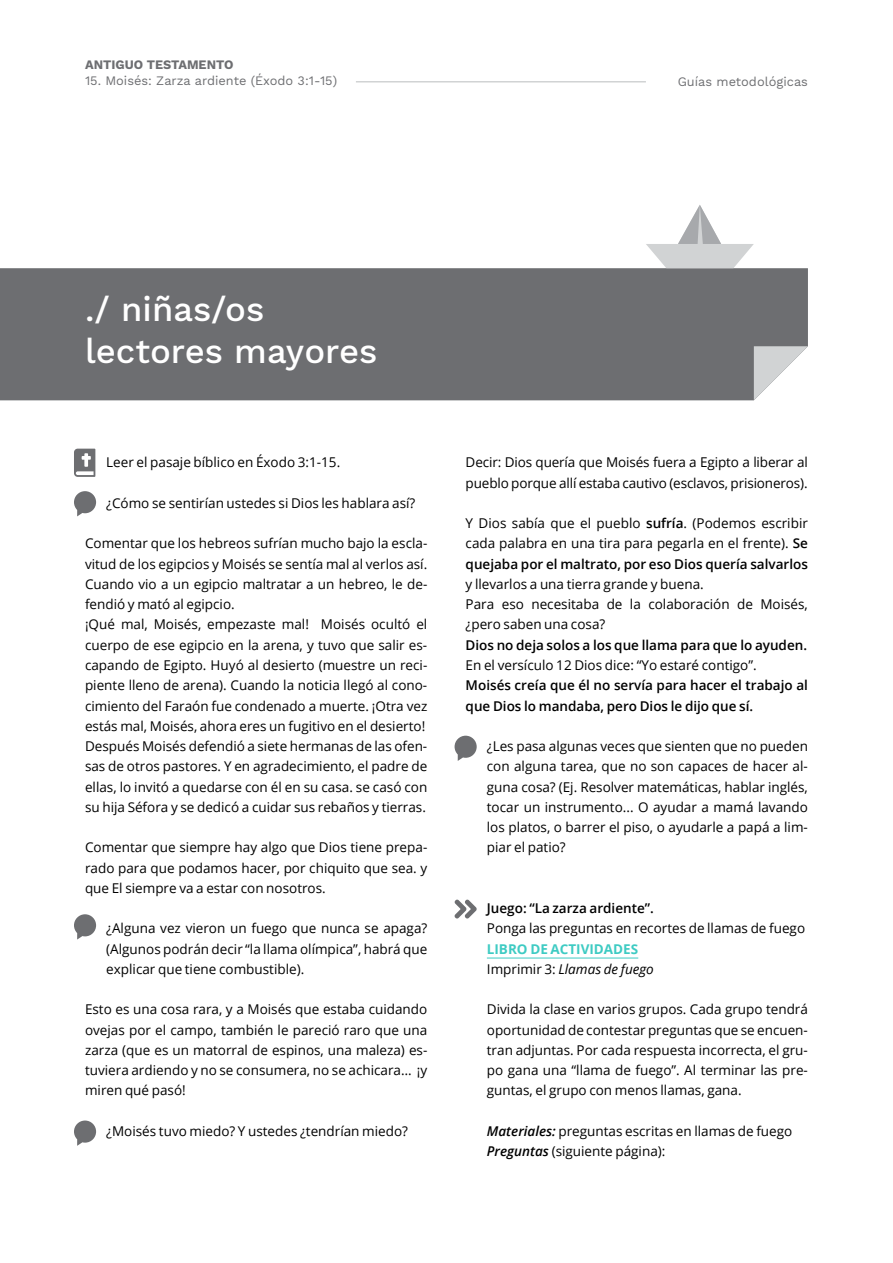
<style>
.page{position:relative;width:893px;height:1263px;background:#fff}
.page>*{position:absolute;margin:0;border:0;box-sizing:border-box;transform-origin:0 0}
.t1{font:500 34.5px/41.4px "Work Sans";color:#fff}
.t2{font:13.5px/20.2px "Open Sans";color:#000;text-align:justify}
.t3{font:600 13.5px/20.2px "Open Sans";color:#000}
.t4{font:700 13.5px/20.2px "Open Sans";color:#3ecbc3}
.t5{font:12.75px "Work Sans";color:#6d6e71}
.t6{font:700 12.75px "Work Sans";color:#6d6e71}
.s1{font-weight:600}
.s2{font-weight:400;color:#000}
.s3{font-weight:400;font-style:italic;color:#000}
.s4{font-weight:600;font-style:italic}
</style>
<div class="page">
<div style="left:0;top:268px;width:808px;height:132px;background:#6d6e71"></div>
<hr style="left:487px;top:958px;width:151px;height:1px;background:#3ecbc3">
<svg style="left:754px;top:346px;width:54px;height:54px"></svg>
<svg style="left:74px;top:491px;width:22px;height:25px"></svg>
<svg style="left:455px;top:736px;width:22px;height:25px"></svg>
<svg style="left:74px;top:914px;width:22px;height:25px"></svg>
<svg style="left:74px;top:1120px;width:22px;height:26px"></svg>
<svg style="left:646px;top:205px;width:108px;height:63px"></svg>
<svg style="left:454px;top:899px;width:23px;height:20px"></svg>
<svg style="left:74px;top:449px;width:21px;height:28px"></svg>
<hr style="left:356px;top:81px;width:290px;height:2px;background:#d1d3d4">
<p class="t6" style="left:85px;top:58px;width:150px">ANTIGUO TESTAMENTO</p>
<p class="t5" style="left:85px;top:73px;width:254px">15. Moisés: Zarza ardiente (Éxodo 3:1-15)</p>
<p class="t5" style="left:678px;top:74px;width:132px">Guías metodológicas</p>
<h1 class="t1" style="left:85px;top:290px;width:294px">./ niñas/os lectores mayores</h1>
<p class="t2" style="left:106px;top:452px;width:235px">Leer el pasaje bíblico en Éxodo 3:1-15.</p>
<p class="t2" style="left:106px;top:493px;width:311px">¿Cómo se sentirían ustedes si Dios les hablara así?</p>
<p class="t2" style="left:85px;top:533px;width:344px;text-align:left">Comentar que los hebreos sufrían mucho bajo la escla&shy;vitud de los egipcios y Moisés se sentía mal al verlos así.<br>Cuando vio a un egipcio maltratar a un hebreo, le de&shy;fendió y mató al egipcio.<br>¡Qué mal, Moisés, empezaste mal! Moisés ocultó el cuerpo de ese egipcio en la arena, y tuvo que salir es&shy;capando de Egipto. Huyó al desierto (muestre un reci&shy;piente lleno de arena). Cuando la noticia llegó al cono&shy;cimiento del Faraón fue condenado a muerte. ¡Otra vez estás mal, Moisés, ahora eres un fugitivo en el desierto!<br>Después Moisés defendió a siete hermanas de las ofen&shy;sas de otros pastores. Y en agradecimiento, el padre de ellas, lo invitó a quedarse con él en su casa. se casó con su hija Séfora y se dedicó a cuidar sus rebaños y tierras.</p>
<p class="t2" style="left:85px;top:837px;width:344px">Comentar que siempre hay algo que Dios tiene prepa&shy;rado para que podamos hacer, por chiquito que sea. y que El siempre va a estar con nosotros.</p>
<p class="t2" style="left:106px;top:918px;width:323px">¿Alguna vez vieron un fuego que nunca se apaga? (Algunos podrán decir “la llama olímpica”, habrá que explicar que tiene combustible).</p>
<p class="t2" style="left:85px;top:999px;width:344px">Esto es una cosa rara, y a Moisés que estaba cuidando ovejas por el campo, también le pareció raro que una zarza (que es un matorral de espinos, una maleza) es&shy;tuviera ardiendo y no se consumera, no se achicara… ¡y miren qué pasó!</p>
<p class="t2" style="left:106px;top:1120px;width:303px">¿Moisés tuvo miedo? Y ustedes ¿tendrían miedo?</p>
<p class="t2" style="left:466px;top:452px;width:344px">Decir: Dios quería que Moisés fuera a Egipto a liberar al pueblo porque allí estaba cautivo (esclavos, prisioneros).</p>
<p class="t2" style="left:466px;top:513px;width:344px">Y Dios sabía que el pueblo <span class="s1">sufría</span>. (Podemos escribir cada palabra en una tira para pegarla en el frente). <span class="s1">Se quejaba por el maltrato, por eso Dios quería salvarlos</span></p>
<p class="t2" style="left:466px;top:574px;width:344px;text-align:left">y llevarlos a una tierra grande y buena.<br>Para eso necesitaba de la colaboración de Moisés, ¿pero saben una cosa?</p>
<p class="t3" style="left:466px;top:634px;width:343px">Dios no deja solos a los que llama para que lo ayuden.</p>
<p class="t2" style="left:466px;top:655px;width:293px">En el versículo 12 Dios dice: “Yo estaré contigo”.</p>
<p class="t3" style="left:466px;top:675px;width:344px">Moisés creía que él no servía para hacer el trabajo al que Dios lo mandaba, pero Dios le dijo que sí.</p>
<p class="t2" style="left:487px;top:736px;width:323px">¿Les pasa algunas veces que sienten que no pueden con alguna tarea, que no son capaces de hacer al&shy;guna cosa? (Ej. Resolver matemáticas, hablar inglés, tocar un instrumento... O ayudar a mamá lavando los platos, o barrer el piso, o ayudarle a papá a lim&shy;piar el patio?</p>
<p class="t3" style="left:487px;top:898px;width:168px">Juego: “La zarza ardiente”.</p>
<p class="t2" style="left:487px;top:918px;width:320px">Ponga las preguntas en recortes de llamas de fuego</p>
<p class="t4" style="left:487px;top:938px;width:168px">LIBRO DE ACTIVIDADES<br><span class="s2">Imprimir 3:</span> <span class="s3">Llamas de fuego</span></p>
<p class="t2" style="left:487px;top:999px;width:323px">Divida la clase en varios grupos. Cada grupo tendrá oportunidad de contestar preguntas que se encuen&shy;tran adjuntas. Por cada respuesta incorrecta, el gru&shy;po gana una “llama de fuego”. Al terminar las pre&shy;guntas, el grupo con menos llamas, gana.</p>
<p class="t2" style="left:487px;top:1120px;width:307px"><span class="s4">Materiales:</span> preguntas escritas en llamas de fuego<br><span class="s4">Preguntas</span> (siguiente página):</p>
</div>
